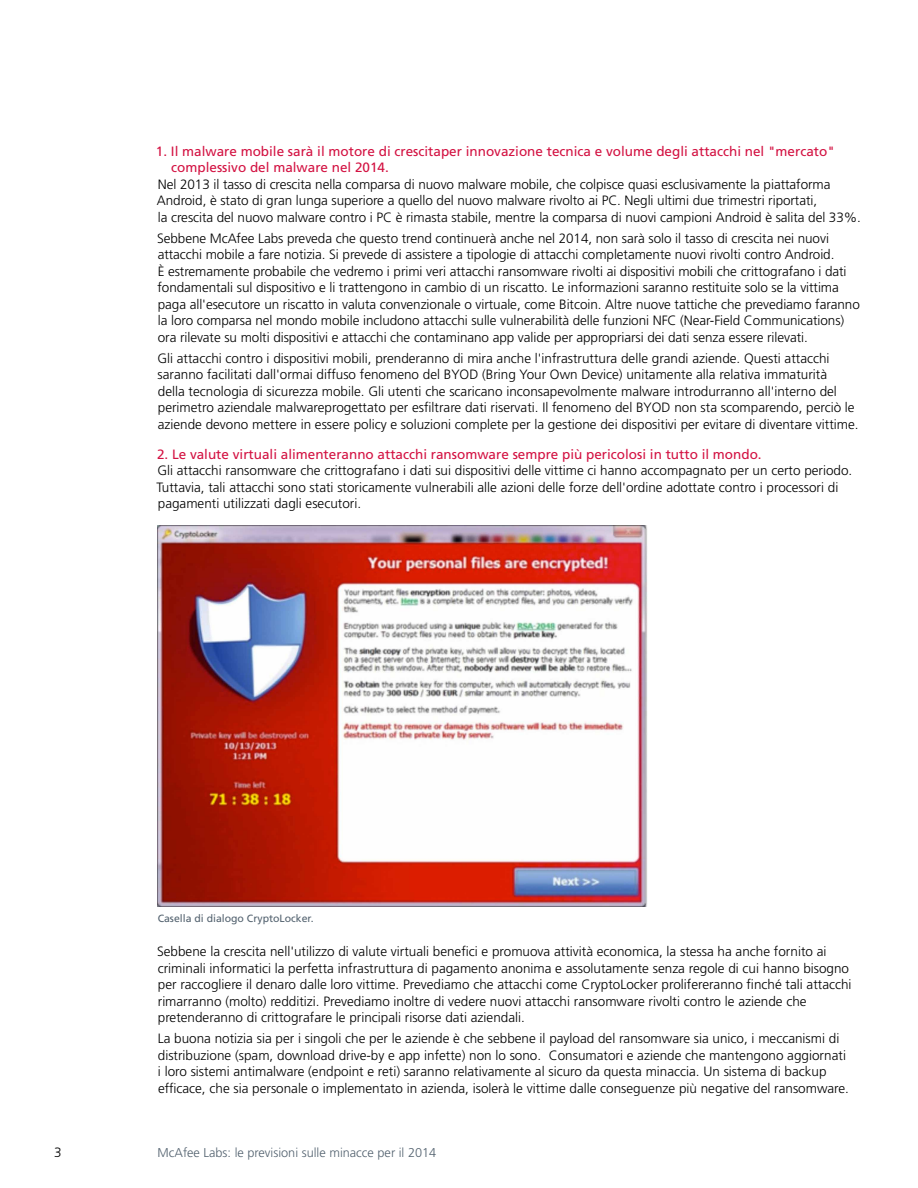
<style>
.page{position:relative;width:918px;height:1188px;background:#fff}
.page>*{position:absolute;margin:0;border:0;box-sizing:border-box;transform-origin:0 0}
.t1{font:300 13.5px/16.5px "Frutiger LT Std";color:#000}
.t2{font:13.5px/16.5px "Frutiger LT Std";color:#d31242}
.t3{font:300 12.75px "Frutiger LT Std";color:#53626f}
.t4{font:10.5px "Frutiger LT Std";color:#53626f}
</style>
<div class="page">
<img style="left:158px;top:525px;width:489px;height:381px">
<p class="t2" style="left:171px;top:143px;width:665px;text-indent:-15px">1. Il malware mobile sarà il motore di crescitaper innovazione tecnica e volume degli attacchi nel "mercato" complessivo del malware nel 2014.</p>
<p class="t1" style="left:157px;top:176px;width:706px">Nel 2013 il tasso di crescita nella comparsa di nuovo malware mobile, che colpisce quasi esclusivamente la piattaforma<br>Android, è stato di gran lunga superiore a quello del nuovo malware rivolto ai PC. Negli ultimi due trimestri riportati,<br>la crescita del nuovo malware contro i PC è rimasta stabile, mentre la comparsa di nuovi campioni Android è salita del 33%.</p>
<p class="t1" style="left:157px;top:230px;width:704px">Sebbene McAfee Labs preveda che questo trend continuerà anche nel 2014, non sarà solo il tasso di crescita nei nuovi attacchi mobile a fare notizia. Si prevede di assistere a tipologie di attacchi completamente nuovi rivolti contro Android.<br>È estremamente probabile che vedremo i primi veri attacchi ransomware rivolti ai dispositivi mobili che crittografano i dati fondamentali sul dispositivo e li trattengono in cambio di un riscatto. Le informazioni saranno restituite solo se la vittima paga all'esecutore un riscatto in valuta convenzionale o virtuale, come Bitcoin. Altre nuove tattiche che prevediamo faranno la loro comparsa nel mondo mobile includono attacchi sulle vulnerabilità delle funzioni NFC (Near-Field Communications) ora rilevate su molti dispositivi e attacchi che contaminano app valide per appropriarsi dei dati senza essere rilevati.</p>
<p class="t1" style="left:157px;top:350px;width:703px">Gli attacchi contro i dispositivi mobili, prenderanno di mira anche l'infrastruttura delle grandi aziende. Questi attacchi saranno facilitati dall'ormai diffuso fenomeno del BYOD (Bring Your Own Device) unitamente alla relativa immaturità<br>della tecnologia di sicurezza mobile. Gli utenti che scaricano inconsapevolmente malware introdurranno all'interno del perimetro aziendale malwareprogettato per esfiltrare dati riservati. Il fenomeno del BYOD non sta scomparendo, perciò le aziende devono mettere in essere policy e soluzioni complete per la gestione dei dispositivi per evitare di diventare vittime.</p>
<p class="t2" style="left:157px;top:446px;width:606px">2. Le valute virtuali alimenteranno attacchi ransomware sempre più pericolosi in tutto il mondo.</p>
<p class="t1" style="left:156px;top:462px;width:698px">Gli attacchi ransomware che crittografano i dati sui dispositivi delle vittime ci hanno accompagnato per un certo periodo.<br>Tuttavia, tali attacchi sono stati storicamente vulnerabili alle azioni delle forze dell'ordine adottate contro i processori di pagamenti utilizzati dagli esecutori.</p>
<p class="t4" style="left:158px;top:912px;width:157px">Casella di dialogo CryptoLocker.</p>
<p class="t1" style="left:157px;top:944px;width:696px">Sebbene la crescita nell'utilizzo di valute virtuali benefici e promuova attività economica, la stessa ha anche fornito ai criminali informatici la perfetta infrastruttura di pagamento anonima e assolutamente senza regole di cui hanno bisogno per raccogliere il denaro dalle loro vittime. Prevediamo che attacchi come CryptoLocker prolifereranno finché tali attacchi rimarranno (molto) redditizi. Prevediamo inoltre di vedere nuovi attacchi ransomware rivolti contro le aziende che pretenderanno di crittografare le principali risorse dati aziendali.</p>
<p class="t1" style="left:158px;top:1031px;width:693px">La buona notizia sia per i singoli che per le aziende è che sebbene il payload del ransomware sia unico, i meccanismi di distribuzione (spam, download drive-by e app infette) non lo sono. Consumatori e aziende che mantengono aggiornati i loro sistemi antimalware (endpoint e reti) saranno relativamente al sicuro da questa minaccia. Un sistema di backup efficace, che sia personale o implementato in azienda, isolerà le vittime dalle conseguenze più negative del ransomware.</p>
<p class="t1" style="left:54px;top:1144px;width:9px">3</p>
<p class="t3" style="left:158px;top:1145px;width:280px">McAfee Labs: le previsioni sulle minacce per il 2014</p>
</div>
